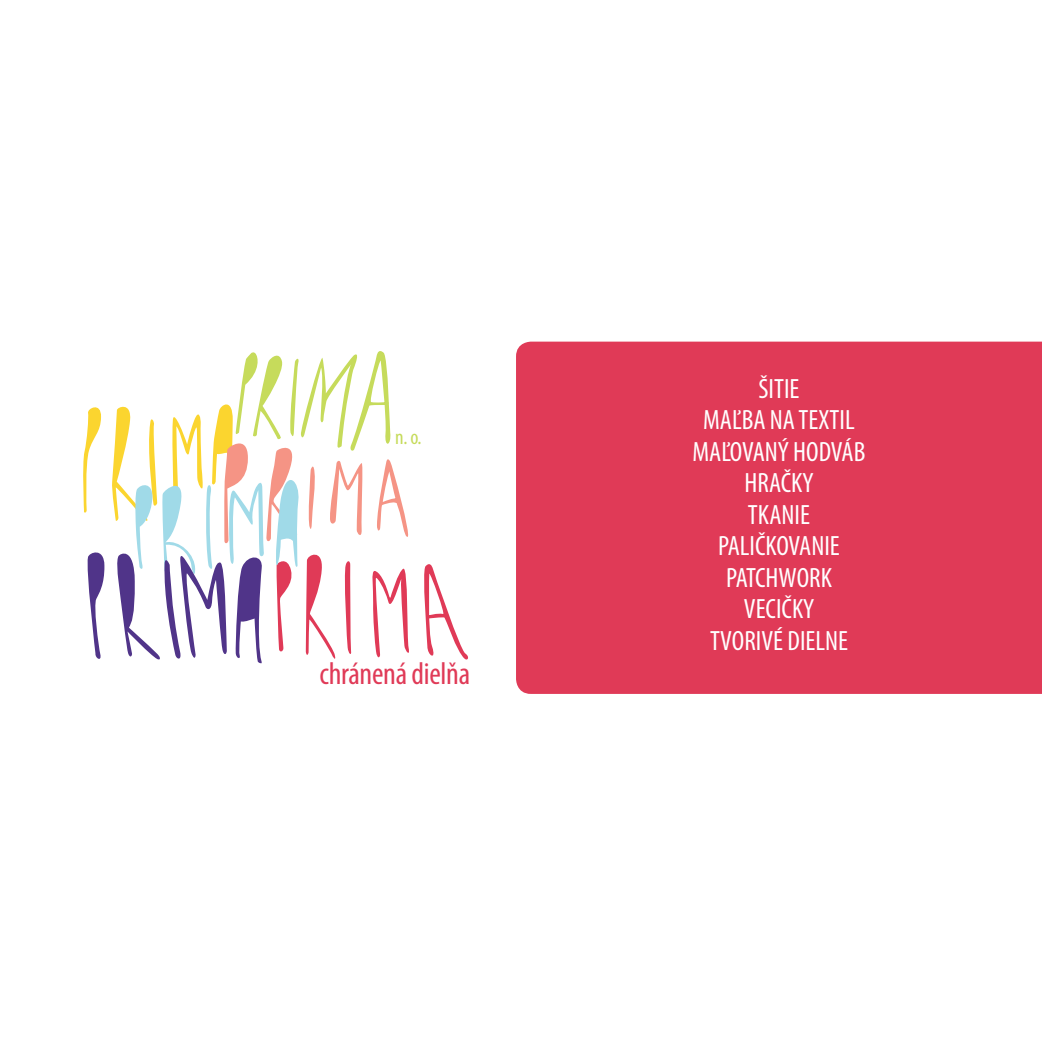
<style>
.page{position:relative;width:1042px;height:1042px;background:#fff}
.page>*{position:absolute;margin:0;border:0;box-sizing:border-box;transform-origin:0 0}
.t1{font:condensed 31.5px "Myriad Pro";letter-spacing:-.01em;color:#e03a57}
.t2{font:condensed 28px/31.5px "Myriad Pro";color:#fff;text-align:center}
.t3{font:condensed 21px "Myriad Pro";color:#c6db5b}
</style>
<div class="page">
<div style="left:516px;top:342px;width:526px;height:352px;background:#e03a57"></div>
<svg style="left:83px;top:407px;width:18px;height:106px"></svg>
<svg style="left:424px;top:564px;width:44px;height:96px"></svg>
<svg style="left:87px;top:552px;width:18px;height:107px"></svg>
<svg style="left:112px;top:351px;width:297px;height:313px"></svg>
<p class="t3" style="left:395px;top:424px;width:28px">n. o.</p>
<p class="t1" style="left:319px;top:655px;width:152px">chránená dielňa</p>
<p class="t2" style="left:692px;top:372px;width:174px">ŠITIE<br>MAĽBA NA TEXTIL<br>MAĽOVANÝ HODVÁB<br>HRAČKY<br>TKANIE<br>PALIČKOVANIE<br>PATCHWORK<br>VECIČKY<br>TVORIVÉ DIELNE</p>
</div>
